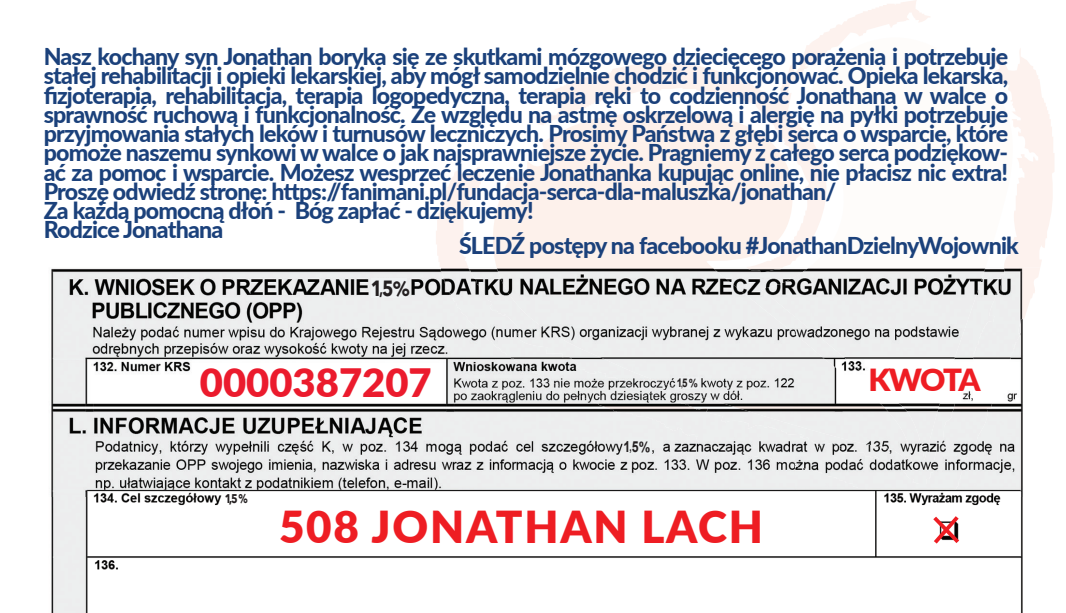
<style>
.page{position:relative;width:1066px;height:613px;background:#fff}
.page>*{position:absolute;margin:0;border:0;box-sizing:border-box;transform-origin:0 0}
.t1{font:900 44px "Lato";letter-spacing:.04em;color:#ee1d23}
.t2{font:900 39.2px "Lato";color:#eb1b2d}
.t3{font:900 30.4px "Lato";letter-spacing:-.07em;color:#ee1d23}
.t4{font:800 23.2px/19.2px "Lato";letter-spacing:-.035em;color:#1b417b}
.t5{font:700 21.6px "Avenir Next LT Pro";color:#231f20;scale:.81 1}
.t6{font:700 15.2px "Arial";color:#231f20;scale:.81 1}
.t7{font:700 12.4px "Avenir Next LT Pro";color:#231f20;scale:.81 1}
.t8{font:700 12px "Arial";color:#231f20;scale:.81 1}
.s1{font-size:16.8px}
.s2{font-size:20.4px}
.s3{font-size:9.2px}
.s4{font-size:11.2px}
.s5{font-size:12px}
.s6{font-size:14.4px}
</style>
<div class="page">
<svg style="left:436px;top:49px;width:618px;height:218px"></svg>
<svg style="left:481px;top:0;width:449px;height:267px"></svg>
<svg style="left:493px;top:111px;width:300px;height:156px;fill:#fdf1eb"></svg>
<img style="left:51px;top:267px;width:989px;height:230px">
<img style="left:51px;top:497px;width:36px;height:115px">
<img style="left:1020px;top:497px;width:3px;height:115px">
<img style="left:624px;top:267px;width:380px;height:216px">
<img style="left:497px;top:267px;width:416px;height:199px">
<img style="left:87px;top:489px;width:933px;height:123px">
<svg style="left:933px;top:516px;width:26px;height:27px"></svg>
<div style="left:371px;top:278px;width:35px;height:20px;background:#eff2f3"></div>
<div style="left:225px;top:492px;width:29px;height:12px;background:#fff"></div>
<div style="left:629px;top:439px;width:22px;height:14px;background:#edf0f0"></div>
<div style="left:679px;top:377px;width:20px;height:11px;background:#eff0f1"></div>
<p class="t4" style="left:44px;top:46px;width:966px">Nasz kochany syn Jonathan boryka się ze skutkami mózgowego dziecięcego porażenia i potrzebuje stałej rehabilitacji i opieki lekarskiej, aby mógł samodzielnie chodzić i funkcjonować. Opieka lekarska, fizjoterapia, rehabilitacja, terapia logopedyczna, terapia ręki to codzienność Jonathana w walce o sprawność ruchową i funkcjonalność. Ze względu na astmę oskrzelową i alergię na pyłki potrzebuje przyjmowania stałych leków i turnusów leczniczych. Prosimy Państwa z głębi serca o wsparcie, które pomoże naszemu synkowi w walce o jak najsprawniejsze życie. Pragniemy z całego serca podziękow&shy;ać za pomoc i wsparcie. Możesz wesprzeć leczenie Jonathanka kupując online, nie płacisz nic extra!<br>Proszę odwiedź stronę: https://fanimani.pl/fundacja-serca-dla-maluszka/jonathan/<br>Za każdą pomocną dłoń - Bóg zapłać - dziękujemy!<br>Rodzice Jonathana</p>
<p class="t4" style="left:459px;top:235px;width:561px">ŚLEDŹ postępy na facebooku #JonathanDzielnyWojownik</p>
<p class="t5" style="left:371px;top:275px;width:49px">1 5<span class="s1">,</span> <span class="s2">%</span></p>
<h2 class="t2" style="left:200px;top:353px;width:233px">0000387207</h2>
<h3 class="t3" style="left:868px;top:357px;width:114px">KWOTA</h3>
<p class="t8" style="left:677px;top:374px;width:28px">1 5<span class="s3">,</span> <span class="s4">%</span></p>
<p class="t7" style="left:225px;top:491px;width:30px">1 5, %</p>
<p class="t6" style="left:623px;top:436px;width:35px">1 5<span class="s5">,</span> <span class="s6">%</span></p>
<h1 class="t1" style="left:279px;top:493px;width:485px">508 JONATHAN LACH</h1>
</div>
